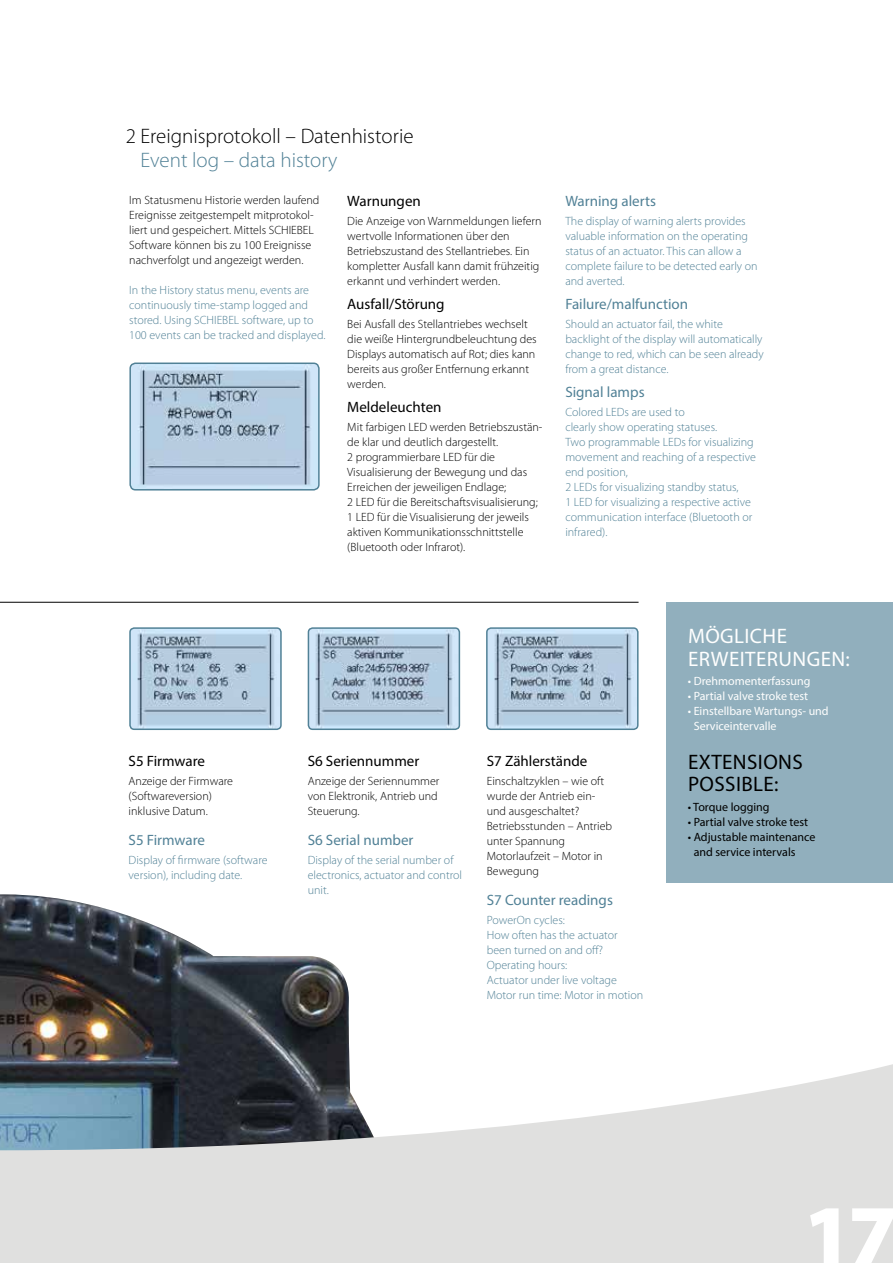
<style>
.page{position:relative;width:893px;height:1263px;background:#fff}
.page>*{position:absolute;margin:0;border:0;box-sizing:border-box;transform-origin:0 0}
.t1{font:900 85.5px "Myriad Pro";color:#fff}
.t2{font:300 21px "Myriad Pro";color:#000}
.t3{font:21px/22.5px "Myriad Pro";letter-spacing:.02em;color:#fff}
.t4{font:300 21px "Myriad Pro";color:#518196}
.t5{font:21px/22.5px "Myriad Pro";letter-spacing:.02em;color:#000}
.t6{font:15px "Myriad Pro";color:#518196}
.t7{font:15px "Myriad Pro";color:#000}
.t8{font:300 12px/15px "Myriad Pro";color:#000}
.t9{font:300 12px/15px "Myriad Pro";color:#518196}
.t10{font:12px/15px "Myriad Pro";color:#fff}
.t11{font:12px/15px "Myriad Pro";color:#000}
</style>
<div class="page">
<div style="left:666px;top:602px;width:226px;height:280px;background:#91afbd"></div>
<img style="left:0;top:894px;width:350px;height:167px">
<svg style="left:0;top:1061px;width:892px;height:202px;background:#c9ccce"></svg>
<img style="left:132px;top:630px;width:147px;height:97px">
<div style="left:129px;top:627px;width:153px;height:103px;border:2px solid #518196;border-radius:4px"></div>
<img style="left:130px;top:365px;width:189px;height:125px">
<div style="left:129px;top:362px;width:191px;height:128px;border:2px solid #518196;border-radius:5px"></div>
<img style="left:308px;top:630px;width:149px;height:99px">
<div style="left:308px;top:627px;width:152px;height:103px;border:2px solid #518196;border-radius:4px"></div>
<img style="left:489px;top:630px;width:147px;height:97px">
<div style="left:486px;top:627px;width:153px;height:103px;border:2px solid #518196;border-radius:4px"></div>
<hr style="left:0;top:602px;width:639px;height:1px;background:#000">
<h2 class="t2" style="left:126px;top:125px;width:289px">2 Ereignisprotokoll – Datenhistorie</h2>
<h2 class="t4" style="left:141px;top:149px;width:198px">Event log – data history</h2>
<p class="t8" style="left:129px;top:193px;width:192px">Im Statusmenu Historie werden laufend Ereignisse zeitgestempelt mitprotokol&shy;liert und gespeichert. Mittels SCHIEBEL Software können bis zu 100 Ereignisse nachverfolgt und angezeigt werden.</p>
<p class="t9" style="left:129px;top:283px;width:198px">In the History status menu, events are continuously time-stamp logged and stored. Using SCHIEBEL software, up to 100 events can be tracked and displayed.</p>
<p class="t7" style="left:347px;top:192px;width:75px">Warnungen</p>
<p class="t8" style="left:347px;top:214px;width:196px">Die Anzeige von Warnmeldungen liefern wertvolle Informationen über den Betriebszustand des Stellantriebes. Ein kompletter Ausfall kann damit frühzeitig erkannt und verhindert werden.</p>
<p class="t7" style="left:347px;top:295px;width:99px">Ausfall/Störung</p>
<p class="t8" style="left:347px;top:317px;width:191px">Bei Ausfall des Stellantriebes wechselt die weiße Hintergrundbeleuchtung des Displays automatisch auf Rot; dies kann bereits aus großer Entfernung erkannt werden.</p>
<p class="t7" style="left:347px;top:397px;width:96px">Meldeleuchten</p>
<p class="t8" style="left:347px;top:420px;width:197px">Mit farbigen LED werden Betriebszustän&shy;de klar und deutlich dargestellt.<br>2 programmierbare LED für die Visualisierung der Bewegung und das Erreichen der jeweiligen Endlage;<br>2 LED für die Bereitschaftsvisualisierung; 1 LED für die Visualisierung der jeweils aktiven Kommunikationsschnittstelle (Bluetooth oder Infrarot).</p>
<p class="t6" style="left:565px;top:192px;width:92px">Warning alerts</p>
<p class="t9" style="left:565px;top:214px;width:194px">The display of warning alerts provides valuable information on the operating status of an actuator. This can allow a complete failure to be detected early on and averted.</p>
<p class="t6" style="left:565px;top:295px;width:124px">Failure/malfunction</p>
<p class="t9" style="left:565px;top:317px;width:200px">Should an actuator fail, the white backlight of the display will automatically change to red, which can be seen already from a great distance.</p>
<p class="t6" style="left:565px;top:382px;width:81px">Signal lamps</p>
<p class="t9" style="left:565px;top:405px;width:192px">Colored LEDs are used to<br>clearly show operating statuses.<br>Two programmable LEDs for visualizing movement and reaching of a respective end position,<br>2 LEDs for visualizing standby status,<br>1 LED for visualizing a respective active communication interface (Bluetooth or infrared).</p>
<p class="t7" style="left:129px;top:751px;width:78px">S5 Firmware</p>
<p class="t8" style="left:129px;top:774px;width:106px">Anzeige der Firmware (Softwareversion) inklusive Datum.</p>
<p class="t6" style="left:129px;top:831px;width:78px">S5 Firmware</p>
<p class="t9" style="left:129px;top:853px;width:140px">Display of firmware (software version), including date.</p>
<p class="t7" style="left:308px;top:751px;width:113px">S6 Seriennummer</p>
<p class="t8" style="left:308px;top:774px;width:133px">Anzeige der Seriennummer von Elektronik, Antrieb und<br>Steuerung.</p>
<p class="t6" style="left:308px;top:831px;width:107px">S6 Serial number</p>
<p class="t9" style="left:308px;top:853px;width:156px">Display of the serial number of electronics, actuator and control unit.</p>
<p class="t7" style="left:487px;top:751px;width:102px">S7 Zählerstände</p>
<p class="t8" style="left:487px;top:774px;width:127px">Einschaltzyklen – wie oft wurde der Antrieb ein&shy;und ausgeschaltet?<br>Betriebsstunden – Antrieb unter Spannung<br>Motorlaufzeit – Motor in<br>Bewegung</p>
<p class="t6" style="left:487px;top:891px;width:128px">S7 Counter readings</p>
<p class="t9" style="left:487px;top:913px;width:158px">PowerOn cycles:<br>How often has the actuator been turned on and off?<br>Operating hours:<br>Actuator under live voltage<br>Motor run time: Motor in motion</p>
<h2 class="t3" style="left:688px;top:624px;width:163px">MÖGLICHE<br>ERWEITERUNGEN:</h2>
<p class="t10" style="left:688px;top:673px;width:124px">• Drehmomenterfassung</p>
<p class="t10" style="left:688px;top:688px;width:122px">• Partial valve stroke test</p>
<p class="t10" style="left:694px;top:703px;width:136px;text-indent:-6px">• Einstellbare Wartungs- und<br>Serviceintervalle</p>
<h2 class="t5" style="left:688px;top:750px;width:116px">EXTENSIONS<br>POSSIBLE:</h2>
<p class="t11" style="left:688px;top:799px;width:83px">• Torque logging</p>
<p class="t11" style="left:688px;top:814px;width:122px">• Partial valve stroke test</p>
<p class="t11" style="left:694px;top:829px;width:123px;text-indent:-6px">• Adjustable maintenance and service intervals</p>
<h1 class="t1" style="left:803px;top:1186px;width:95px">17</h1>
</div>
